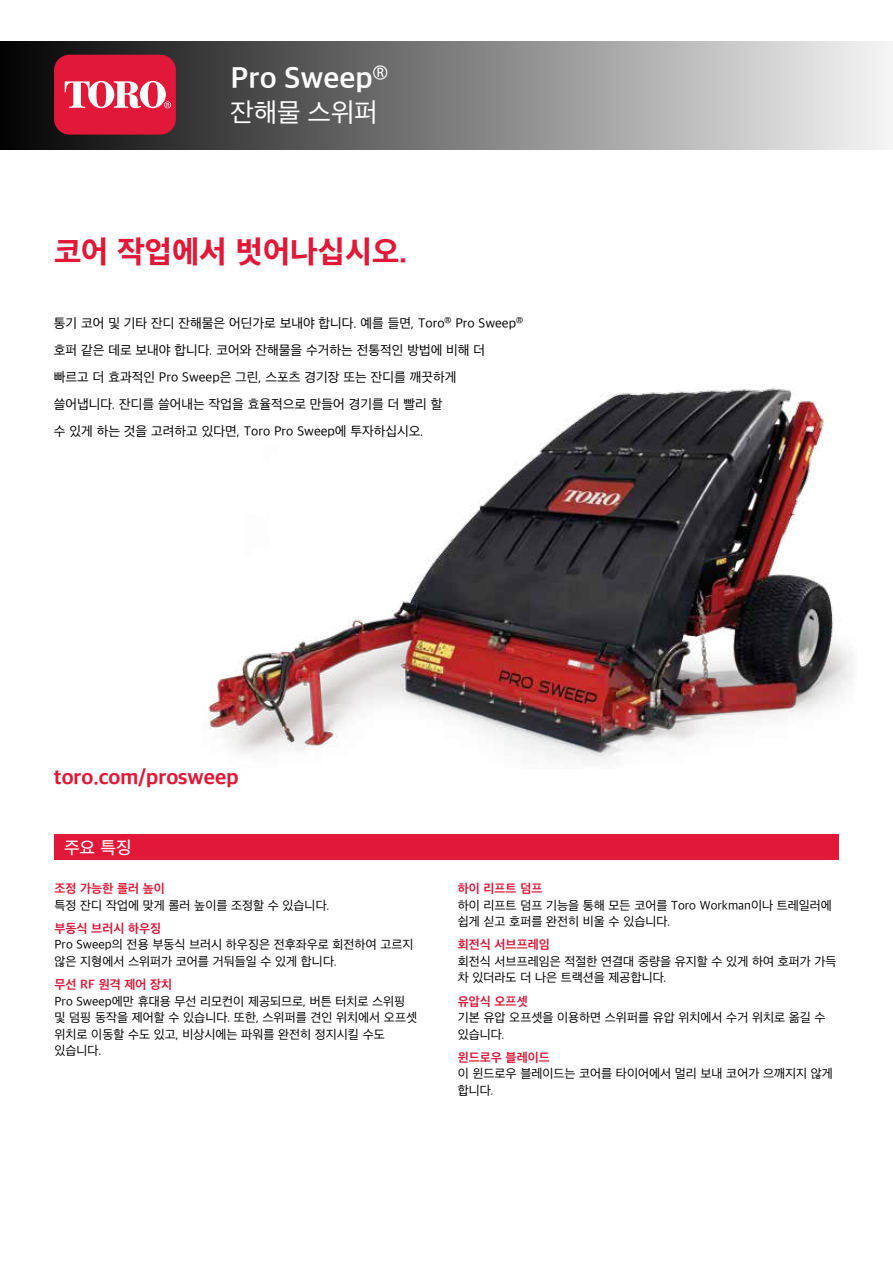
<style>
.page{position:relative;width:893px;height:1263px;background:#fff}
.page>*{position:absolute;margin:0;border:0;box-sizing:border-box;transform-origin:0 0}
.t1{font:800 31.5px "Apple SD Gothic Neo";color:#e11837}
.t2{font:700 30px "Apple SD Gothic Neo";color:#fff}
.t3{font:27px "Apple SD Gothic Neo";color:#fff}
.t4{font:800 21.15px "Apple SD Gothic Neo";color:#e11837}
.t5{font:500 18px "Apple SD Gothic Neo";color:#fff}
.t6{font:13.5px/27px "Apple SD Gothic Neo";color:#000}
.t7{font:12.75px/16.5px "Apple SD Gothic Neo";color:#000}
.t8{font:700 12.75px "Apple SD Gothic Neo";color:#db1736}
.t9{font:700 12.75px "Apple SD Gothic Neo";color:#e11837}
</style>
<div class="page">
<div style="left:54px;top:834px;width:785px;height:26px;background:#e11837"></div>
<img style="left:208px;top:387px;width:645px;height:374px">
<div style="left:0;top:42px;width:893px;height:108px;background:linear-gradient(to right,#040203,#f5f5f5)"></div>
<div style="left:54px;top:55px;width:122px;height:80px;background:#e11837;border-radius:16px"></div>
<svg style="left:65px;top:81px;width:106px;height:27px"></svg>
<h2 class="t2" style="left:230px;top:62px;width:159px">Pro Sweep<sup>Ⓡ</sup></h2>
<h3 class="t3" style="left:230px;top:98px;width:149px">잔해물 스위퍼</h3>
<h1 class="t1" style="left:54px;top:234px;width:355px">코어 작업에서 벗어나십시오.</h1>
<p class="t6" style="left:54px;top:310px;width:471px">통기 코어 및 기타 잔디 잔해물은 어딘가로 보내야 합니다. 예를 들면, Toro<sup>Ⓡ</sup> Pro Sweep<sup>Ⓡ </sup>호퍼 같은 데로 보내야 합니다. 코어와 잔해물을 수거하는 전통적인 방법에 비해 더 빠르고 더 효과적인 Pro Sweep은 그린, 스포츠 경기장 또는 잔디를 깨끗하게<br>쓸어냅니다. 잔디를 쓸어내는 작업을 효율적으로 만들어 경기를 더 빨리 할<br>수 있게 하는 것을 고려하고 있다면, Toro Pro Sweep에 투자하십시오.</p>
<h3 class="t4" style="left:54px;top:765px;width:186px">toro.com/prosweep</h3>
<h3 class="t5" style="left:64px;top:837px;width:69px">주요 특징</h3>
<p class="t9" style="left:55px;top:881px;width:112px">조정 가능한 롤러 높이</p>
<p class="t7" style="left:55px;top:897px;width:277px">특정 잔디 작업에 맞게 롤러 높이를 조정할 수 있습니다.</p>
<p class="t8" style="left:55px;top:921px;width:108px">부동식 브러시 하우징</p>
<p class="t7" style="left:55px;top:937px;width:360px">Pro Sweep의 전용 부동식 브러시 하우징은 전후좌우로 회전하여 고르지 않은 지형에서 스위퍼가 코어를 거둬들일 수 있게 합니다.</p>
<p class="t8" style="left:55px;top:978px;width:119px">무선 RF 원격 제어 장치</p>
<p class="t7" style="left:55px;top:993px;width:364px">Pro Sweep에만 휴대용 무선 리모컨이 제공되므로, 버튼 터치로 스위핑 및 덤핑 동작을 제어할 수 있습니다. 또한, 스위퍼를 견인 위치에서 오프셋 위치로 이동할 수도 있고, 비상시에는 파워를 완전히 정지시킬 수도 있습니다.</p>
<p class="t8" style="left:458px;top:881px;width:86px">하이 리프트 덤프</p>
<p class="t7" style="left:458px;top:897px;width:376px">하이 리프트 덤프 기능을 통해 모든 코어를 Toro Workman이나 트레일러에 쉽게 싣고 호퍼를 완전히 비울 수 있습니다.</p>
<p class="t8" style="left:458px;top:938px;width:93px">회전식 서브프레임</p>
<p class="t7" style="left:458px;top:954px;width:380px">회전식 서브프레임은 적절한 연결대 중량을 유지할 수 있게 하여 호퍼가 가득 차 있더라도 더 나은 트랙션을 제공합니다.</p>
<p class="t8" style="left:458px;top:994px;width:71px">유압식 오프셋</p>
<p class="t7" style="left:458px;top:1010px;width:369px">기본 유압 오프셋을 이용하면 스위퍼를 유압 위치에서 수거 위치로 옮길 수 있습니다.</p>
<p class="t8" style="left:458px;top:1050px;width:93px">윈드로우 블레이드</p>
<p class="t7" style="left:458px;top:1066px;width:377px">이 윈드로우 블레이드는 코어를 타이어에서 멀리 보내 코어가 으깨지지 않게 합니다.</p>
</div>
